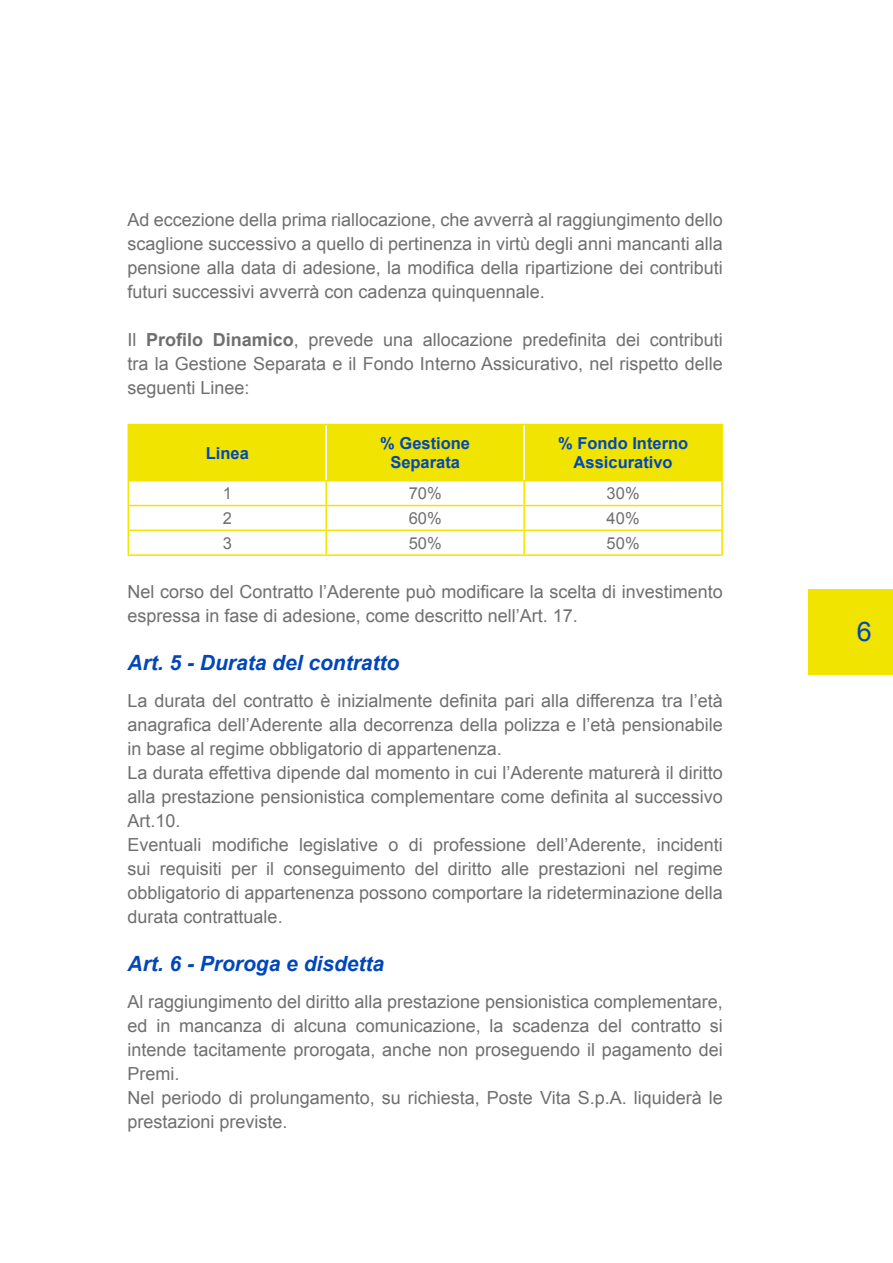
<style>
.page{position:relative;width:893px;height:1263px;background:#fff}
.page>*{position:absolute;margin:0;border:0;box-sizing:border-box;transform-origin:0 0}
.t1{font:27px "Arial";color:#0047ba}
.t2{font:italic 700 21px "Arial";color:#0047ba}
.t3{font:18px/24px "Arial";color:#706f6f}
.t4{font:700 16.5px/18.8px "Arial";color:#0047ba;text-align:center}
.t5{font:16.5px "Arial";color:#706f6f}
.s1{font-weight:700}
</style>
<div class="page">
<div style="left:808px;top:589px;width:85px;height:85px;background:#f1e400"></div>
<hr style="left:524px;top:424px;width:199px;height:1px;background:#f1e400">
<hr style="left:721px;top:425px;width:2px;height:55px;background:#f1e400">
<hr style="left:524px;top:480px;width:199px;height:1px;background:#f1e400">
<hr style="left:721px;top:481px;width:2px;height:24px;background:#f1e400">
<hr style="left:524px;top:505px;width:199px;height:1px;background:#f1e400">
<hr style="left:721px;top:506px;width:2px;height:24px;background:#f1e400">
<svg style="left:128px;top:424px;width:594px;height:130px"></svg>
<hr style="left:128px;top:554px;width:198px;height:2px;background:#f1e400">
<hr style="left:326px;top:530px;width:198px;height:1px;background:#f1e400">
<hr style="left:325px;top:531px;width:2px;height:23px;background:#f1e400">
<hr style="left:326px;top:554px;width:198px;height:2px;background:#f1e400">
<hr style="left:524px;top:530px;width:199px;height:1px;background:#f1e400">
<hr style="left:523px;top:531px;width:2px;height:23px;background:#f1e400">
<hr style="left:721px;top:531px;width:2px;height:23px;background:#f1e400">
<hr style="left:524px;top:554px;width:199px;height:2px;background:#f1e400">
<p class="t3" style="left:128px;top:208px;width:597px;text-align:justify">Ad eccezione della prima riallocazione, che avverrà al raggiungimento dello scaglione successivo a quello di pertinenza in virtù degli anni mancanti alla pensione alla data di adesione, la modifica della ripartizione dei contributi futuri successivi avverrà con cadenza quinquennale.</p>
<p class="t3" style="left:128px;top:328px;width:597px;text-align:justify">Il <span class="s1">Profilo Dinamico</span>, prevede una allocazione predefinita dei contributi tra la Gestione Separata e il Fondo Interno Assicurativo, nel rispetto delle seguenti Linee:</p>
<p class="t4" style="left:206px;top:444px;width:45px">Linea</p>
<p class="t4" style="left:380px;top:435px;width:91px">% Gestione<br>Separata</p>
<p class="t4" style="left:558px;top:435px;width:132px">% Fondo Interno<br>Assicurativo</p>
<p class="t5" style="left:223px;top:483px;width:11px">1</p>
<p class="t5" style="left:409px;top:483px;width:35px">70%</p>
<p class="t5" style="left:607px;top:483px;width:35px">30%</p>
<p class="t5" style="left:223px;top:507px;width:11px">2</p>
<p class="t5" style="left:409px;top:507px;width:35px">60%</p>
<p class="t5" style="left:607px;top:507px;width:35px">40%</p>
<p class="t5" style="left:223px;top:532px;width:11px">3</p>
<p class="t5" style="left:409px;top:532px;width:35px">50%</p>
<p class="t5" style="left:607px;top:532px;width:35px">50%</p>
<p class="t3" style="left:128px;top:580px;width:597px">Nel corso del Contratto l’Aderente può modificare la scelta di investimento espressa in fase di adesione, come descritto nell’Art. 17.</p>
<p class="t2" style="left:128px;top:649px;width:273px">Art. 5 - Durata del contratto</p>
<p class="t3" style="left:128px;top:689px;width:597px">La durata del contratto è inizialmente definita pari alla differenza tra l’età anagrafica dell’Aderente alla decorrenza della polizza e l’età pensionabile in base al regime obbligatorio di appartenenza.<br>La durata effettiva dipende dal momento in cui l’Aderente maturerà il diritto alla prestazione pensionistica complementare come definita al successivo Art.10.<br>Eventuali modifiche legislative o di professione dell’Aderente, incidenti sui requisiti per il conseguimento del diritto alle prestazioni nel regime obbligatorio di appartenenza possono comportare la rideterminazione della durata contrattuale.</p>
<p class="t2" style="left:128px;top:950px;width:258px">Art. 6 - Proroga e disdetta</p>
<p class="t3" style="left:128px;top:990px;width:597px">Al raggiungimento del diritto alla prestazione pensionistica complementare, ed in mancanza di alcuna comunicazione, la scadenza del contratto si intende tacitamente prorogata, anche non proseguendo il pagamento dei Premi.<br>Nel periodo di prolungamento, su richiesta, Poste Vita S.p.A. liquiderà le prestazioni previste.</p>
<h1 class="t1" style="left:857px;top:614px;width:17px">6</h1>
</div>
